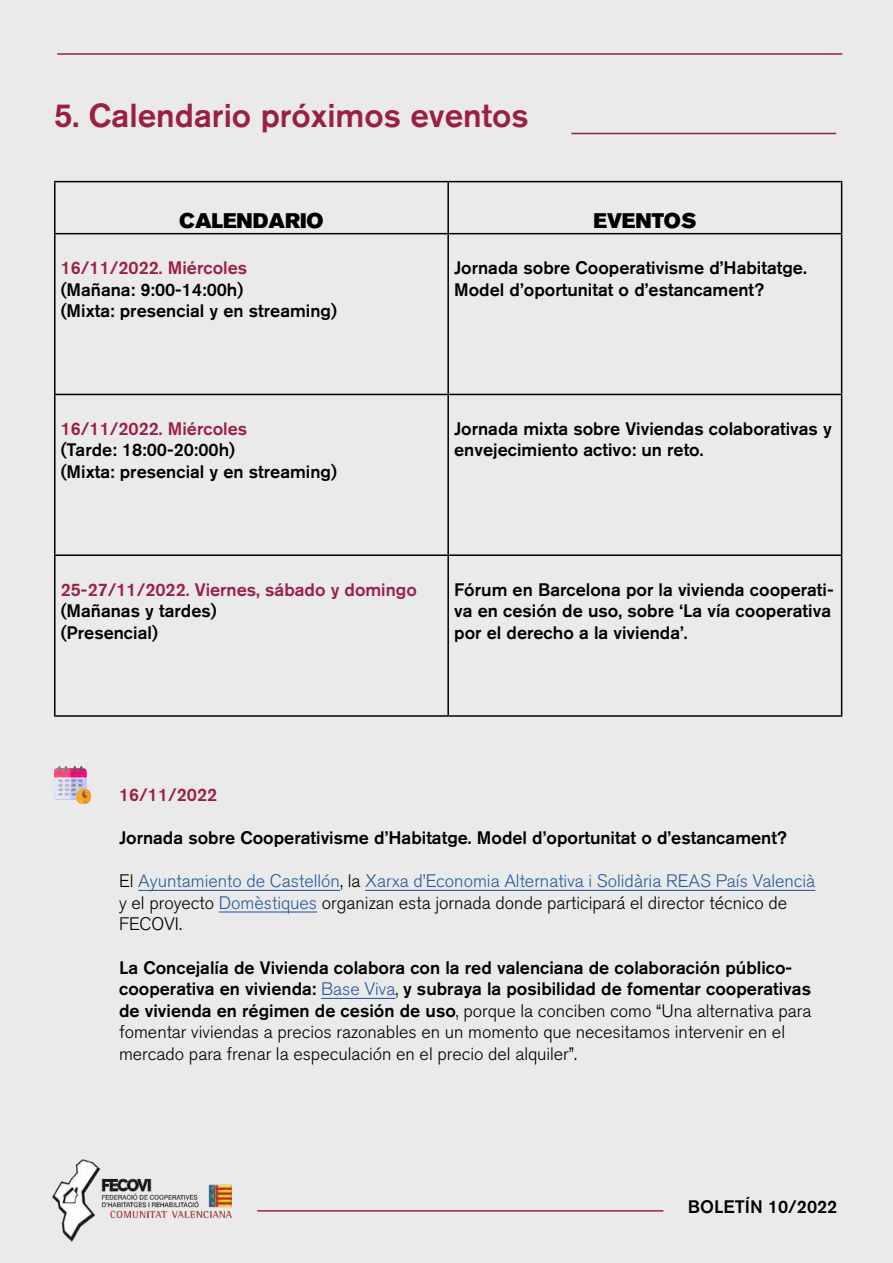
<style>
.page{position:relative;width:893px;height:1263px;background:#eaeaea}
.page>*{position:absolute;margin:0;border:0;box-sizing:border-box;transform-origin:0 0}
.t1{font:500 33px "Akzidenz Grotesk BQ";color:#9b203f}
.t2{font:21px "Akzidenz Grotesk BQ Super";color:#000}
.t3{font:500 18px/21.6px "Akzidenz Grotesk BQ";color:#000}
.t4{font:300 18px/21.6px "Akzidenz Grotesk BQ";color:#000}
.t5{font:300 18px/21.6px "Akzidenz Grotesk BQ";color:#275b9b}
.t6{font:500 18px "Akzidenz Grotesk BQ";color:#9b203f}
.s1{color:#000}
.s2{font-weight:500}
.s3{color:#275b9b}
</style>
<div class="page">
<img style="left:52px;top:1159px;width:180px;height:83px">
<hr style="left:257px;top:1210px;width:406px;height:1px;background:#9b203f">
<hr style="left:571px;top:133px;width:265px;height:1px;background:#9b203f">
<hr style="left:54px;top:181px;width:394px;height:1px;background:#000">
<hr style="left:54px;top:182px;width:2px;height:51px;background:#000">
<hr style="left:448px;top:181px;width:394px;height:1px;background:#000">
<hr style="left:447px;top:182px;width:2px;height:51px;background:#000">
<hr style="left:841px;top:182px;width:1px;height:51px;background:#000">
<hr style="left:54px;top:233px;width:394px;height:1px;background:#000">
<hr style="left:54px;top:234px;width:2px;height:160px;background:#000">
<hr style="left:448px;top:233px;width:394px;height:1px;background:#000">
<hr style="left:447px;top:234px;width:2px;height:160px;background:#000">
<hr style="left:841px;top:234px;width:1px;height:160px;background:#000">
<hr style="left:54px;top:394px;width:394px;height:1px;background:#000">
<hr style="left:54px;top:395px;width:2px;height:159px;background:#000">
<hr style="left:448px;top:394px;width:394px;height:1px;background:#000">
<hr style="left:447px;top:395px;width:2px;height:159px;background:#000">
<hr style="left:841px;top:395px;width:1px;height:159px;background:#000">
<hr style="left:54px;top:554px;width:394px;height:2px;background:#000">
<hr style="left:54px;top:556px;width:2px;height:159px;background:#000">
<hr style="left:448px;top:554px;width:394px;height:2px;background:#000">
<hr style="left:447px;top:556px;width:2px;height:159px;background:#000">
<hr style="left:841px;top:556px;width:1px;height:159px;background:#000">
<hr style="left:54px;top:715px;width:394px;height:2px;background:#000">
<hr style="left:448px;top:715px;width:394px;height:2px;background:#000">
<hr style="left:138px;top:890px;width:202px;height:1px;background:#275b9b">
<hr style="left:365px;top:890px;width:450px;height:1px;background:#275b9b">
<hr style="left:219px;top:911px;width:98px;height:1px;background:#275b9b">
<hr style="left:321px;top:998px;width:74px;height:1px;background:#275b9b">
<img style="left:54px;top:766px;width:37px;height:37px">
<hr style="left:57px;top:53px;width:785px;height:2px;background:#9b203f">
<h1 class="t1" style="left:54px;top:95px;width:476px">5. Calendario próximos eventos</h1>
<p class="t2" style="left:179px;top:208px;width:146px">CALENDARIO</p>
<p class="t2" style="left:593px;top:208px;width:104px">EVENTOS</p>
<p class="t6" style="left:61px;top:257px;width:188px">16/11/2022. Miércoles</p>
<p class="t3" style="left:61px;top:278px;width:278px">(Mañana: 9:00-14:00h)<br>(Mixta: presencial y en streaming)</p>
<p class="t3" style="left:454px;top:256px;width:354px">Jornada sobre Cooperativisme d’Habitatge.<br>Model d’oportunitat o d’estancament?</p>
<p class="t6" style="left:61px;top:417px;width:188px">16/11/2022. Miércoles</p>
<p class="t3" style="left:61px;top:439px;width:278px">(Tarde: 18:00-20:00h)<br>(Mixta: presencial y en streaming)</p>
<p class="t3" style="left:454px;top:417px;width:379px">Jornada mixta sobre Viviendas colaborativas y envejecimiento activo: un reto.</p>
<p class="t6" style="left:61px;top:578px;width:358px">25-27/11/2022. Viernes, sábado y domingo</p>
<p class="t3" style="left:61px;top:600px;width:158px">(Mañanas y tardes) (Presencial)</p>
<p class="t3" style="left:454px;top:578px;width:381px">Fórum en Barcelona por la vivienda cooperati&shy;va en cesión de uso, sobre ‘La vía cooperativa por el derecho a la vivienda’.</p>
<p class="t6" style="left:119px;top:783px;width:100px">16/11/2022</p>
<p class="t3" style="left:119px;top:826px;width:669px">Jornada sobre Cooperativisme d’Habitatge. Model d’oportunitat o d’estancament?</p>
<p class="t5" style="left:119px;top:870px;width:698px"><span class="s1">El</span> Ayuntamiento de Castellón<span class="s1">, la</span> Xarxa d’Economia Alternativa i Solidària REAS País Valencià <span class="s1">y el proyecto</span> Domèstiques <span class="s1">organizan esta jornada donde participará el director técnico de<br>FECOVI.</span></p>
<p class="t4" style="left:119px;top:957px;width:694px"><span class="s2">La Concejalía de Vivienda colabora con la red valenciana de colaboración público&shy;cooperativa en vivienda:</span> <span class="s3">Base Viva</span>, <span class="s2">y subraya la posibilidad de fomentar cooperativas de vivienda en régimen de cesión de uso</span>, porque la conciben como “Una alternativa para fomentar viviendas a precios razonables en un momento que necesitamos intervenir en el mercado para frenar la especulación en el precio del alquiler”.</p>
<p class="t3" style="left:688px;top:1196px;width:151px">BOLETÍN 10/2022</p>
</div>
